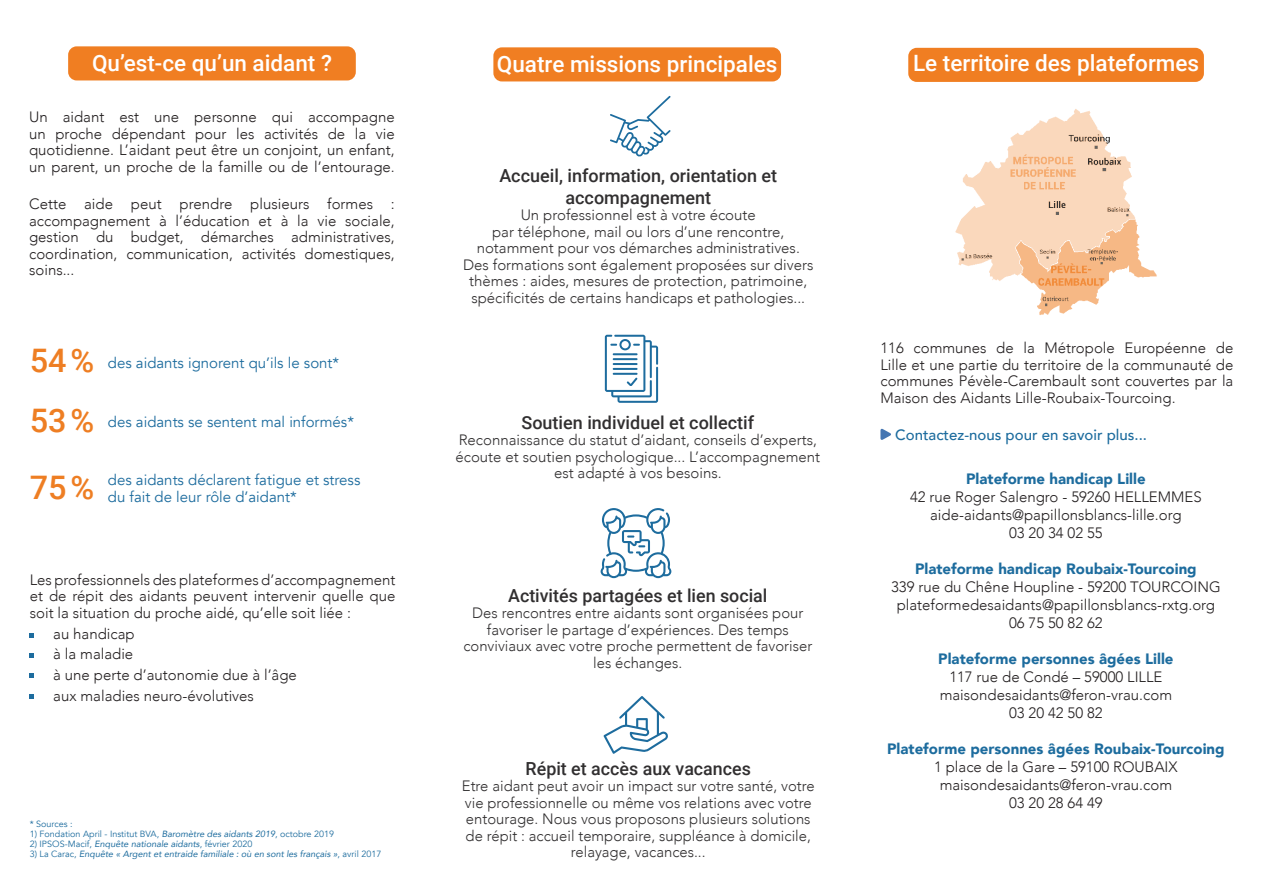
<style>
.page{position:relative;width:1263px;height:893px;background:#fff}
.page>*{position:absolute;margin:0;border:0;box-sizing:border-box;transform-origin:0 0}
.t1{font:500 32.4px/59.2px "Roboto";color:#ee7e23}
.t2{font:500 22.5px "Roboto";color:#fff}
.t3{font:500 18px/21.6px "Roboto";color:#312f30;text-align:center}
.t4{font:300 15px/16.5px "Avenir";color:#231f20;text-align:center}
.t5{font:300 15px/16.5px "Avenir";color:#312f30;text-align:center}
.t6{font:900 15px "Avenir";color:#1d6c9e}
.t7{font:15px/16.5px "Avenir";color:#1d6c9e}
.t8{font:500 15px "Avenir";color:#1d6c9e}
.t9{font:9px "Avenir";color:#1d6c9e}
.t10{font:italic 9px "Avenir";color:#1d6c9e}
.s1{font-style:italic}
.s2{font-style:normal}
</style>
<div class="page">
<div style="left:908px;top:48px;width:296px;height:34px;background:#f07e22;border-radius:9px"></div>
<svg style="left:610px;top:96px;width:61px;height:61px"></svg>
<svg style="left:605px;top:335px;width:53px;height:68px"></svg>
<svg style="left:601px;top:508px;width:70px;height:70px"></svg>
<svg style="left:603px;top:696px;width:65px;height:58px"></svg>
<svg style="left:30px;top:633px;width:4px;height:5px"></svg>
<svg style="left:30px;top:653px;width:4px;height:4px"></svg>
<svg style="left:30px;top:674px;width:4px;height:4px"></svg>
<svg style="left:30px;top:695px;width:4px;height:4px"></svg>
<img style="left:955px;top:109px;width:202px;height:206px">
<svg style="left:880px;top:428px;width:11px;height:12px"></svg>
<div style="left:493px;top:47px;width:288px;height:34px;background:#f07e22;border-radius:9px"></div>
<div style="left:68px;top:46px;width:288px;height:34px;background:#f07e22;border-radius:9px"></div>
<h2 class="t2" style="left:92px;top:48px;width:241px">Qu’est-ce qu’un aidant ?</h2>
<h2 class="t2" style="left:497px;top:49px;width:282px">Quatre missions principales</h2>
<p class="t4" style="left:29px;top:109px;width:367px;text-align:justify">Un aidant est une personne qui accompagne un proche dépendant pour les activités de la vie quotidienne. L’aidant peut être un conjoint, un enfant, un parent, un proche de la famille ou de l’entourage.</p>
<p class="t4" style="left:29px;top:196px;width:367px;text-align:justify">Cette aide peut prendre plusieurs formes : accompagnement à l’éducation et à la vie sociale, gestion du budget, démarches administratives, coordination, communication, activités domestiques, soins...</p>
<h1 class="t1" style="left:30px;top:330px;width:66px">54 %<br>53 %</h1>
<p class="t7" style="left:108px;top:355px;width:233px">des aidants ignorent qu’ils le sont*</p>
<p class="t7" style="left:108px;top:414px;width:248px">des aidants se sentent mal informés*</p>
<h1 class="t1" style="left:30px;top:456px;width:66px">75 %</h1>
<p class="t7" style="left:108px;top:472px;width:254px">des aidants déclarent fatigue et stress du fait de leur rôle d’aidant*</p>
<p class="t4" style="left:30px;top:571px;width:367px;text-align:justify">Les professionnels des plateformes d’accompagnement et de répit des aidants peuvent intervenir quelle que soit la situation du proche aidé, qu’elle soit liée :</p>
<p class="t4" style="left:53px;top:623px;width:245px;line-height:20.7px;text-align:left">au handicap<br>à la maladie<br>à une perte d’autonomie due à l’âge aux maladies neuro-évolutives</p>
<p class="t9" style="left:30px;top:818px;width:44px">* Sources :</p>
<p class="t9" style="left:30px;top:828px;width:306px">1) Fondation April - Institut BVA, <span class="s1">Baromètre des aidants 2019</span>, octobre 2019</p>
<p class="t9" style="left:30px;top:839px;width:224px">2) IPSOS-Macif, <span class="s1">Enquête nationale aidants</span>, février 2020</p>
<p class="t10" style="left:30px;top:849px;width:353px"><span class="s2">3) La Carac,</span> Enquête « Argent et entraide familiale : où en sont les français »<span class="s2">, avril 2017</span></p>
<p class="t3" style="left:499px;top:164px;width:279px">Accueil, information, orientation et accompagnement</p>
<p class="t5" style="left:463px;top:207px;width:352px">Un professionnel est à votre écoute<br>par téléphone, mail ou lors d’une rencontre, notamment pour vos démarches administratives.<br>Des formations sont également proposées sur divers thèmes : aides, mesures de protection, patrimoine, spécificités de certains handicaps et pathologies...</p>
<p class="t3" style="left:521px;top:411px;width:234px">Soutien individuel et collectif</p>
<p class="t5" style="left:455px;top:432px;width:366px">Reconnaissance du statut d’aidant, conseils d’experts, écoute et soutien psychologique... L’accompagnement est adapté à vos besoins.</p>
<p class="t3" style="left:508px;top:584px;width:261px">Activités partagées et lien social</p>
<p class="t5" style="left:463px;top:605px;width:350px">Des rencontres entre aidants sont organisées pour favoriser le partage d’expériences. Des temps conviviaux avec votre proche permettent de favoriser les échanges.</p>
<p class="t3" style="left:526px;top:757px;width:227px">Répit et accès aux vacances</p>
<p class="t5" style="left:462px;top:778px;width:354px">Etre aidant peut avoir un impact sur votre santé, votre vie professionnelle ou même vos relations avec votre entourage. Nous vous proposons plusieurs solutions de répit : accueil temporaire, suppléance à domicile, relayage, vacances...</p>
<h2 class="t2" style="left:913px;top:48px;width:288px">Le territoire des plateformes</h2>
<p class="t4" style="left:880px;top:340px;width:354px;text-align:justify">116 communes de la Métropole Européenne de Lille et une partie du territoire de la communauté de communes Pévèle-Carembault sont couvertes par la Maison des Aidants Lille-Roubaix-Tourcoing.</p>
<p class="t8" style="left:895px;top:422px;width:253px">Contactez-nous pour en savoir plus...</p>
<p class="t6" style="left:966px;top:466px;width:181px">Plateforme handicap Lille</p>
<p class="t4" style="left:910px;top:488px;width:293px;line-height:18px">42 rue Roger Salengro - 59260 HELLEMMES aide-aidants@papillonsblancs-lille.org<br>03 20 34 02 55</p>
<p class="t6" style="left:915px;top:556px;width:283px">Plateforme handicap Roubaix-Tourcoing</p>
<p class="t4" style="left:891px;top:578px;width:331px;line-height:18px">339 rue du Chêne Houpline - 59200 TOURCOING plateformedesaidants@papillonsblancs-rxtg.org<br>06 75 50 82 62</p>
<p class="t6" style="left:938px;top:646px;width:237px">Plateforme personnes âgées Lille</p>
<p class="t4" style="left:940px;top:668px;width:234px;line-height:18px">117 rue de Condé – 59000 LILLE maisondesaidants@feron-vrau.com<br>03 20 42 50 82</p>
<p class="t6" style="left:887px;top:736px;width:339px">Plateforme personnes âgées Roubaix-Tourcoing</p>
<p class="t4" style="left:934px;top:758px;width:245px;line-height:18px">1 place de la Gare – 59100 ROUBAIX maisondesaidants@feron-vrau.com<br>03 20 28 64 49</p>
</div>
